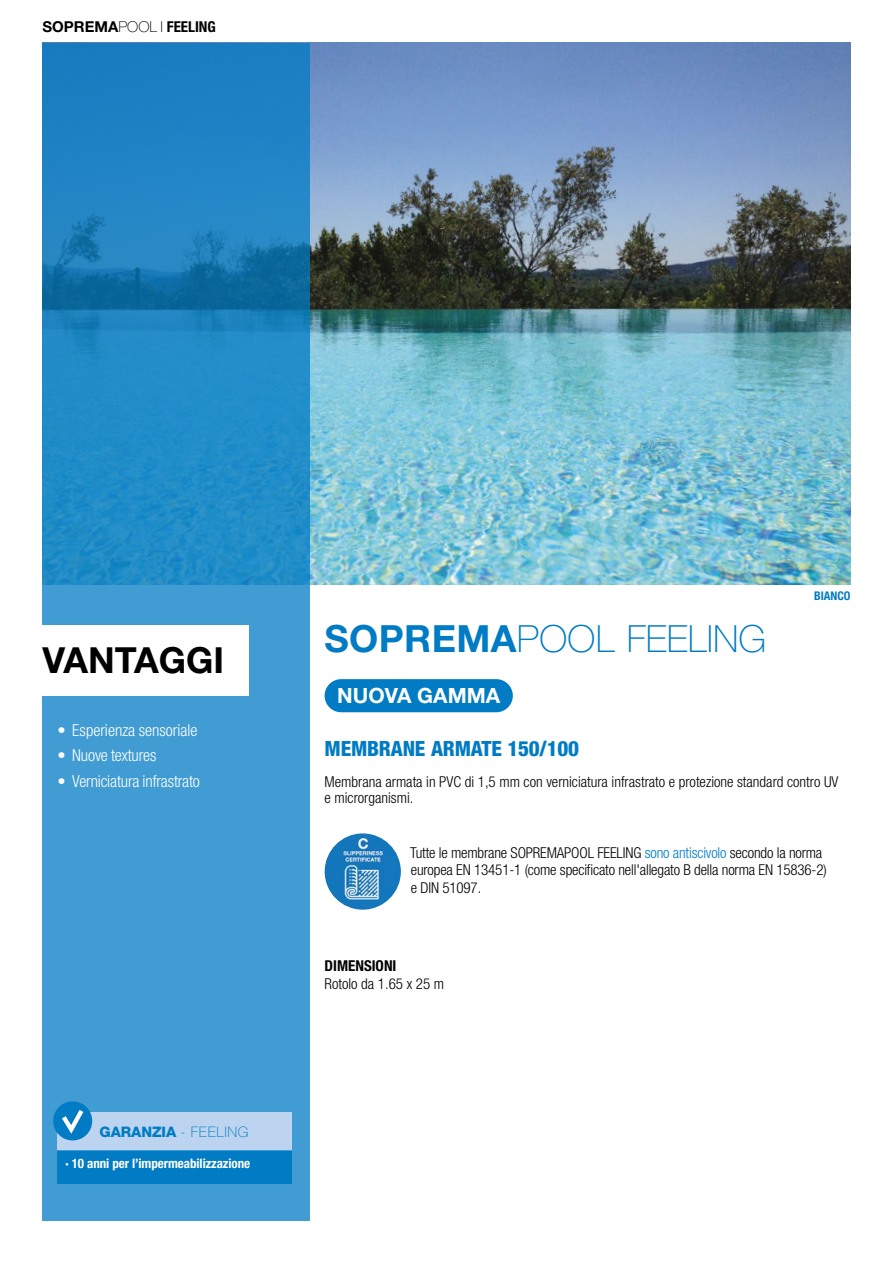
<style>
.page{position:relative;width:893px;height:1263px;background:#fff}
.page>*{position:absolute;margin:0;border:0;box-sizing:border-box;transform-origin:0 0}
.t1{font:100 37.5px "Helvetica Neue LT Std";color:#007bc4}
.t2{font:700 36px "Helvetica Neue LT Std";color:#000}
.t3{font:800 condensed 21px "Helvetica Neue LT Std";letter-spacing:-.01em;color:#007bc4}
.t4{font:700 21px "Helvetica Neue LT Std";color:#fff}
.t5{font:300 condensed 16.5px "Helvetica Neue LT Std";letter-spacing:-.01em;color:#fff}
.t6{font:300 condensed 15px/16.5px "Helvetica Neue LT Std";letter-spacing:-.01em;color:#000}
.t7{font:700 15px "Helvetica Neue LT Std";color:#000}
.t8{font:700 condensed 15px "Helvetica Neue LT Std";color:#000}
.t9{font:800 14.55px "Helvetica Neue LT Std";letter-spacing:-.005em;color:#007bc4}
.t10{font:700 condensed 13.05px "Helvetica Neue LT Std";letter-spacing:-.005em;color:#fff}
.t11{font:700 condensed 12px "Helvetica Neue LT Std";color:#007bc4}
.s1{font-weight:100}
.s2{font-weight:100;font-stretch:expanded}
.s3{font-stretch:condensed}
.s4{font-weight:700}
.s5{color:#007bc4}
</style>
<div class="page">
<img style="left:310px;top:43px;width:540px;height:542px">
<svg style="left:43px;top:43px;width:267px;height:1177px;background:#2e90c9"></svg>
<div style="left:57px;top:1151px;width:235px;height:32px;background:#007bc4"></div>
<div style="left:57px;top:1113px;width:235px;height:37px;background:#bcd4f0"></div>
<div style="left:53px;top:1101px;width:39px;height:39px;background:#007bc4;border-radius:50%"></div>
<svg style="left:58px;top:1105px;width:29px;height:33px"></svg>
<div style="left:325px;top:679px;width:188px;height:33px;background:#007bc4;border-radius:17px"></div>
<img style="left:325px;top:833px;width:76px;height:77px;border-radius:38px">
<div style="left:0;top:625px;width:248px;height:71px;background:#fff"></div>
<p class="t7" style="left:43px;top:18px;width:175px">SOPREMA<span class="s1">POOL</span> <span class="s2">l</span> <span class="s3">FEELING</span></p>
<h2 class="t2" style="left:43px;top:637px;width:183px">VANTAGGI</h2>
<p class="t5" style="left:57px;top:721px;width:142px">• Esperienza sensoriale</p>
<p class="t5" style="left:57px;top:746px;width:101px">• Nuove textures</p>
<p class="t5" style="left:57px;top:771px;width:144px">• Verniciatura infrastrato</p>
<p class="t9" style="left:99px;top:1123px;width:151px">GARANZIA <span class="s1">- FEELING</span></p>
<p class="t10" style="left:66px;top:1156px;width:186px">· 10 anni per l’impermeabilizzazione</p>
<h1 class="t1" style="left:325px;top:617px;width:443px"><span class="s4">SOPREMA</span>POOL FEELING</h1>
<h3 class="t4" style="left:337px;top:683px;width:165px">NUOVA GAMMA</h3>
<p class="t11" style="left:814px;top:588px;width:38px">BIANCO</p>
<h3 class="t3" style="left:325px;top:735px;width:256px">MEMBRANE ARMATE 150/100</h3>
<p class="t6" style="left:325px;top:773px;width:515px">Membrana armata in PVC di 1,5 mm con verniciatura infrastrato e protezione standard contro UV e microrganismi.</p>
<p class="t6" style="left:410px;top:844px;width:418px">Tutte le membrane SOPREMAPOOL FEELING <span class="s5">sono antiscivolo</span> secondo la norma europea EN 13451-1 (come specificato nell'allegato B della norma EN 15836-2)</p>
<p class="t6" style="left:411px;top:879px;width:72px">e DIN 51097.</p>
<p class="t8" style="left:325px;top:956px;width:73px">DIMENSIONI</p>
<p class="t6" style="left:325px;top:976px;width:121px">Rotolo da 1.65 x 25 m</p>
</div>
